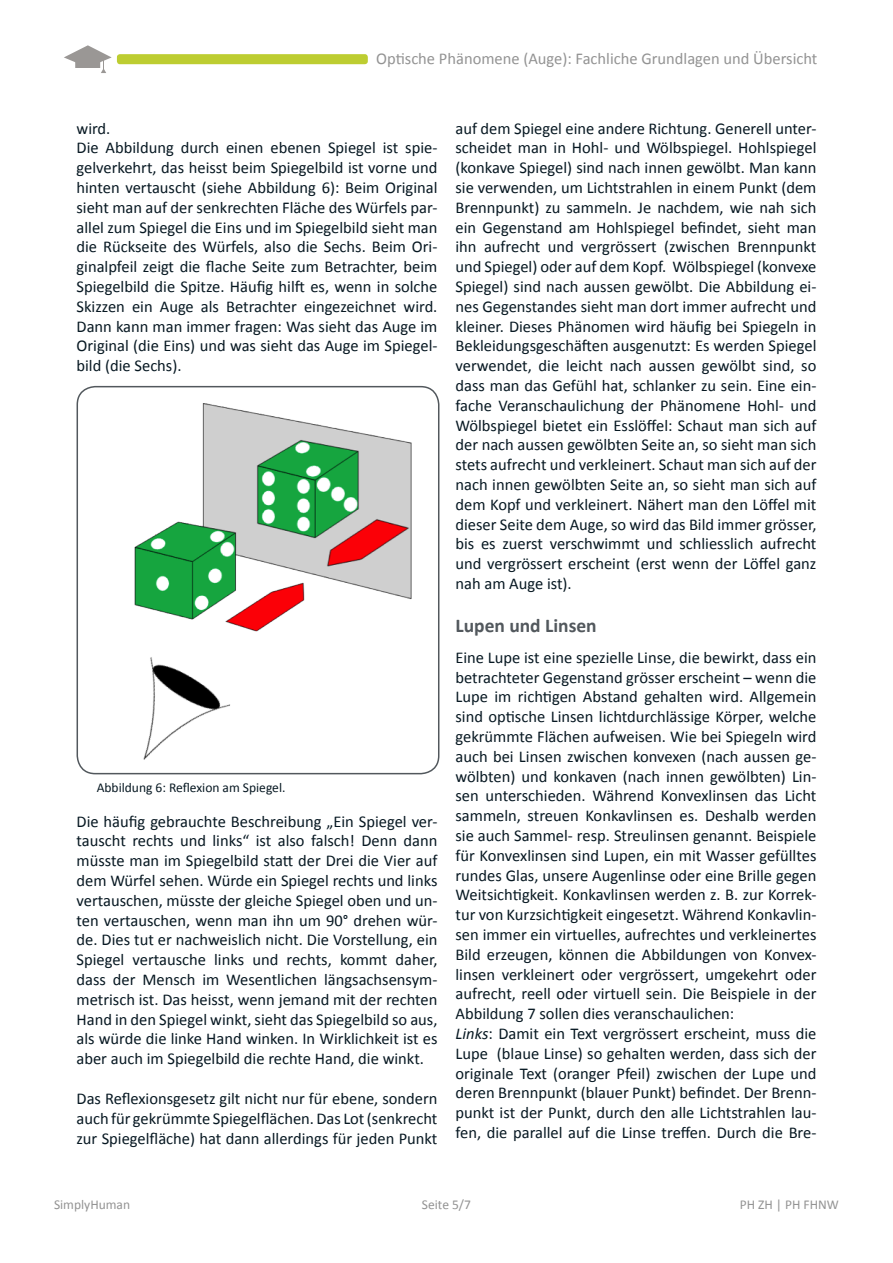
<style>
.page{position:relative;width:893px;height:1263px;background:#fff}
.page>*{position:absolute;margin:0;border:0;box-sizing:border-box;transform-origin:0 0}
.LP_Titel_2_einspalti{font:700 19.5px "Calibri";color:#52585d}
.LP_Haupttext{font:16.5px/19.8px "Calibri";color:#071822;text-align:justify}
.t1{font:16.5px "Calibri";color:#939393}
.t2{font:13.5px "Calibri";color:#939393}
.Copyright{font:13.5px "Calibri";color:#071822}
.s1{font-style:italic}
</style>
<div class="page">
<div style="left:117px;top:54px;width:251px;height:10px;background:#bdcd31;border-radius:3px"></div>
<svg style="left:64px;top:45px;width:48px;height:28px"></svg>
<img style="left:134px;top:404px;width:278px;height:356px">
<div style="left:77px;top:386px;width:362px;height:388px;border:2px solid #52585d;border-radius:18px"></div>
<p class="t1" style="left:376px;top:48px;width:443px">Optische Phänomene (Auge): Fachliche Grundlagen und Übersicht</p>
<p class="LP_Haupttext" style="left:77px;top:118px;width:35px">wird.</p>
<p class="LP_Haupttext" style="left:77px;top:138px;width:362px">Die Abbildung durch einen ebenen Spiegel ist spie&shy;gelverkehrt, das heisst beim Spiegelbild ist vorne und hinten vertauscht (siehe Abbildung 6): Beim Original sieht man auf der senkrechten Fläche des Würfels par&shy;allel zum Spiegel die Eins und im Spiegelbild sieht man die Rückseite des Würfels, also die Sechs. Beim Ori&shy;ginalpfeil zeigt die flache Seite zum Betrachter, beim Spiegelbild die Spitze. Häufig hilft es, wenn in solche Skizzen ein Auge als Betrachter eingezeichnet wird.<br>Dann kann man immer fragen: Was sieht das Auge im Original (die Eins) und was sieht das Auge im Spiegel&shy;bild (die Sechs).</p>
<p class="Copyright" style="left:97px;top:779px;width:190px">Abbildung 6: Reflexion am Spiegel.</p>
<p class="LP_Haupttext" style="left:77px;top:811px;width:362px">Die häufig gebrauchte Beschreibung „Ein Spiegel ver&shy;tauscht rechts und links“ ist also falsch! Denn dann müsste man im Spiegelbild statt der Drei die Vier auf dem Würfel sehen. Würde ein Spiegel rechts und links vertauschen, müsste der gleiche Spiegel oben und un&shy;ten vertauschen, wenn man ihn um 90° drehen wür&shy;de. Dies tut er nachweislich nicht. Die Vorstellung, ein Spiegel vertausche links und rechts, kommt daher, dass der Mensch im Wesentlichen längsachsensym&shy;metrisch ist. Das heisst, wenn jemand mit der rechten Hand in den Spiegel winkt, sieht das Spiegelbild so aus, als würde die linke Hand winken. In Wirklichkeit ist es aber auch im Spiegelbild die rechte Hand, die winkt.</p>
<p class="LP_Haupttext" style="left:77px;top:1088px;width:362px">Das Reflexionsgesetz gilt nicht nur für ebene, sondern auch für gekrümmte Spiegelflächen. Das Lot (senkrecht zur Spiegelfläche) hat dann allerdings für jeden Punkt</p>
<p class="LP_Haupttext" style="left:455px;top:118px;width:362px">auf dem Spiegel eine andere Richtung. Generell unter&shy;scheidet man in Hohl- und Wölbspiegel. Hohlspiegel (konkave Spiegel) sind nach innen gewölbt. Man kann sie verwenden, um Lichtstrahlen in einem Punkt (dem Brennpunkt) zu sammeln. Je nachdem, wie nah sich ein Gegenstand am Hohlspiegel befindet, sieht man ihn aufrecht und vergrössert (zwischen Brennpunkt und Spiegel) oder auf dem Kopf. Wölbspiegel (konvexe Spiegel) sind nach aussen gewölbt. Die Abbildung ei&shy;nes Gegenstandes sieht man dort immer aufrecht und kleiner. Dieses Phänomen wird häufig bei Spiegeln in Bekleidungsgeschäften ausgenutzt: Es werden Spiegel verwendet, die leicht nach aussen gewölbt sind, so dass man das Gefühl hat, schlanker zu sein. Eine ein&shy;fache Veranschaulichung der Phänomene Hohl- und Wölbspiegel bietet ein Esslöffel: Schaut man sich auf der nach aussen gewölbten Seite an, so sieht man sich stets aufrecht und verkleinert. Schaut man sich auf der nach innen gewölbten Seite an, so sieht man sich auf dem Kopf und verkleinert. Nähert man den Löffel mit dieser Seite dem Auge, so wird das Bild immer grösser, bis es zuerst verschwimmt und schliesslich aufrecht und vergrössert erscheint (erst wenn der Löffel ganz nah am Auge ist).</p>
<p class="LP_Titel_2_einspalti" style="left:455px;top:613px;width:143px">Lupen und Linsen</p>
<p class="LP_Haupttext" style="left:455px;top:647px;width:362px">Eine Lupe ist eine spezielle Linse, die bewirkt, dass ein betrachteter Gegenstand grösser erscheint – wenn die Lupe im richtigen Abstand gehalten wird. Allgemein sind optische Linsen lichtdurchlässige Körper, welche gekrümmte Flächen aufweisen. Wie bei Spiegeln wird auch bei Linsen zwischen konvexen (nach aussen ge&shy;wölbten) und konkaven (nach innen gewölbten) Lin&shy;sen unterschieden. Während Konvexlinsen das Licht sammeln, streuen Konkavlinsen es. Deshalb werden sie auch Sammel- resp. Streulinsen genannt. Beispiele für Konvexlinsen sind Lupen, ein mit Wasser gefülltes rundes Glas, unsere Augenlinse oder eine Brille gegen Weitsichtigkeit. Konkavlinsen werden z. B. zur Korrek&shy;tur von Kurzsichtigkeit eingesetzt. Während Konkavlin&shy;sen immer ein virtuelles, aufrechtes und verkleinertes Bild erzeugen, können die Abbildungen von Konvex&shy;linsen verkleinert oder vergrössert, umgekehrt oder aufrecht, reell oder virtuell sein. Die Beispiele in der Abbildung 7 sollen dies veranschaulichen:</p>
<p class="LP_Haupttext" style="left:455px;top:1024px;width:362px"><span class="s1">Links</span>: Damit ein Text vergrössert erscheint, muss die Lupe (blaue Linse) so gehalten werden, dass sich der originale Text (oranger Pfeil) zwischen der Lupe und deren Brennpunkt (blauer Punkt) befindet. Der Brenn&shy;punkt ist der Punkt, durch den alle Lichtstrahlen lau&shy;fen, die parallel auf die Linse treffen. Durch die Bre-</p>
<p class="t2" style="left:54px;top:1196px;width:78px">SimplyHuman</p>
<p class="t2" style="left:422px;top:1196px;width:51px">Seite 5/7</p>
<p class="t2" style="left:740px;top:1196px;width:101px">PH ZH | PH FHNW</p>
</div>
